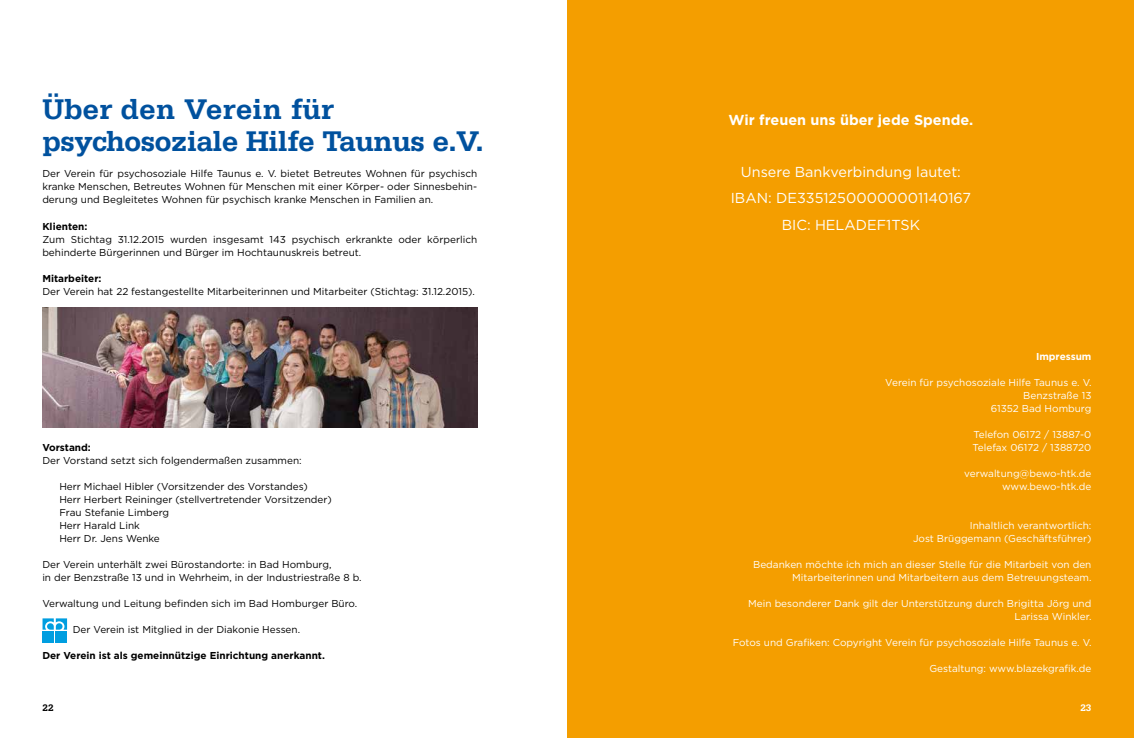
<style>
.page{position:relative;width:1134px;height:738px;background:#fff}
.page>*{position:absolute;margin:0;border:0;box-sizing:border-box;transform-origin:0 0}
.t1{font:700 30px/32px "Serifa Std";letter-spacing:-.02em;color:#00519e}
.t2{font:14.4px/26px "Gotham";color:#fff;text-align:center}
.t3{font:700 14.4px "Gotham";color:#fff}
.t4{font:10px/13px "Gotham";color:#000}
.t5{font:10px/13px "Gotham";color:#fff;text-align:right}
.t6{font:700 10px "Gotham";color:#000}
.t7{font:700 10px "Gotham";color:#fff}
.t8{font:700 10px "Serifa Std";color:#000}
.t9{font:700 10px "Serifa Std";color:#fff}
</style>
<div class="page">
<div style="left:568px;top:0;width:566px;height:737px;background:#f49e00"></div>
<svg style="left:43px;top:618px;width:24px;height:11px"></svg>
<div style="left:43px;top:631px;width:11px;height:11px;background:#009ee0"></div>
<div style="left:56px;top:631px;width:11px;height:11px;background:#009ee0"></div>
<img style="left:43px;top:307px;width:434px;height:120px">
<h1 class="t1" style="left:42px;top:93px;width:443px">Über den Verein für psychosoziale Hilfe Taunus e.V.</h1>
<p class="t4" style="left:42px;top:167px;width:436px;text-align:justify">Der Verein für psychosoziale Hilfe Taunus e. V. bietet Betreutes Wohnen für psychisch kranke Menschen, Betreutes Wohnen für Menschen mit einer Körper- oder Sinnesbehin&shy;derung und Begleitetes Wohnen für psychisch kranke Menschen in Familien an.</p>
<p class="t6" style="left:42px;top:220px;width:47px">Klienten:</p>
<p class="t4" style="left:42px;top:232px;width:436px">Zum Stichtag 31.12.2015 wurden insgesamt 143 psychisch erkrankte oder körperlich behinderte Bürgerinnen und Bürger im Hochtaunuskreis betreut.</p>
<p class="t6" style="left:42px;top:272px;width:61px">Mitarbeiter:</p>
<p class="t4" style="left:42px;top:284px;width:434px">Der Verein hat 22 festangestellte Mitarbeiterinnen und Mitarbeiter (Stichtag: 31.12.2015).</p>
<p class="t6" style="left:42px;top:441px;width:50px">Vorstand:</p>
<p class="t4" style="left:42px;top:453px;width:261px">Der Vorstand setzt sich folgendermaßen zusammen:</p>
<p class="t4" style="left:59px;top:479px;width:274px">Herr Michael Hibler (Vorsitzender des Vorstandes)<br>Herr Herbert Reininger (stellvertretender Vorsitzender)<br>Frau Stefanie Limberg<br>Herr Harald Link<br>Herr Dr. Jens Wenke</p>
<p class="t4" style="left:42px;top:557px;width:321px">Der Verein unterhält zwei Bürostandorte: in Bad Homburg,<br>in der Benzstraße 13 und in Wehrheim, in der Industriestraße 8 b.</p>
<p class="t4" style="left:42px;top:596px;width:316px">Verwaltung und Leitung befinden sich im Bad Homburger Büro.</p>
<p class="t4" style="left:73px;top:622px;width:229px">Der Verein ist Mitglied in der Diakonie Hessen.</p>
<p class="t6" style="left:42px;top:649px;width:284px">Der Verein ist als gemeinnützige Einrichtung anerkannt.</p>
<h2 class="t3" style="left:729px;top:112px;width:246px">Wir freuen uns über jede Spende.</h2>
<h2 class="t2" style="left:731px;top:159px;width:242px">Unsere Bankverbindung lautet:<br>IBAN: DE33512500000001140167<br>BIC: HELADEF1TSK</h2>
<p class="t7" style="left:1036px;top:350px;width:57px">Impressum</p>
<p class="t5" style="left:885px;top:375px;width:208px">Verein für psychosoziale Hilfe Taunus e. V.<br>Benzstraße 13<br>61352 Bad Homburg</p>
<p class="t5" style="left:973px;top:427px;width:120px;text-align:left">Telefon 06172 / 13887-0<br>Telefax 06172 / 1388720</p>
<p class="t5" style="left:964px;top:466px;width:129px">verwaltung@bewo-htk.de www.bewo-htk.de</p>
<p class="t5" style="left:913px;top:518px;width:180px">Inhaltlich verantwortlich:<br>Jost Brüggemann (Geschäftsführer)</p>
<p class="t5" style="left:753px;top:557px;width:340px">Bedanken möchte ich mich an dieser Stelle für die Mitarbeit von den<br>Mitarbeiterinnen und Mitarbeitern aus dem Betreuungsteam.</p>
<p class="t5" style="left:748px;top:596px;width:345px">Mein besonderer Dank gilt der Unterstützung durch Brigitta Jörg und<br>Larissa Winkler.</p>
<p class="t5" style="left:733px;top:635px;width:360px">Fotos und Grafiken: Copyright Verein für psychosoziale Hilfe Taunus e. V.</p>
<p class="t5" style="left:929px;top:661px;width:163px">Gestaltung: www.blazekgrafik.de</p>
<p class="t8" style="left:43px;top:701px;width:13px">22</p>
<p class="t9" style="left:1080px;top:701px;width:13px">23</p>
</div>
